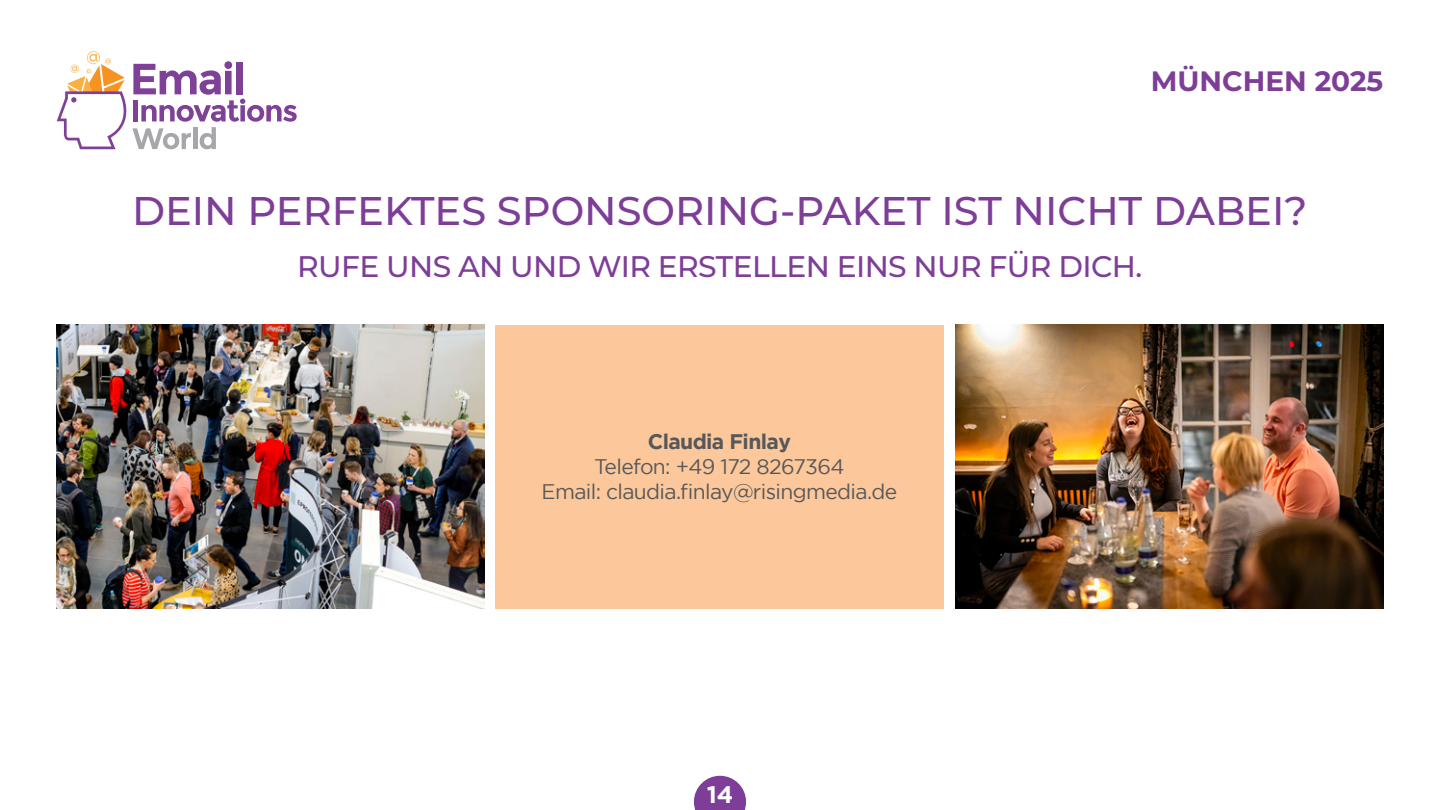
<style>
.page{position:relative;width:1440px;height:810px;background:#fff}
.page>*{position:absolute;margin:0;border:0;box-sizing:border-box;transform-origin:0 0}
.t1{font:500 40px "Montserrat";color:#7e3e98}
.t2{font:500 29.8px "Montserrat";letter-spacing:-.02em;color:#7e3e98}
.t3{font:700 28px "Montserrat";color:#7e3e98}
.t4{font:700 24px "Gotham";color:#fff}
.t5{font:21px "Gotham";letter-spacing:-.03em;color:#57585a}
.t6{font:700 21px "Gotham";letter-spacing:-.03em;color:#57585a}
</style>
<div class="page">
<svg style="left:57px;top:51px;width:240px;height:98px"></svg>
<svg style="left:694px;top:776px;width:52px;height:34px;background:#925da8"></svg>
<div style="left:495px;top:325px;width:448px;height:283px;background:#fcc89b"></div>
<img style="left:955px;top:325px;width:428px;height:283px">
<img style="left:57px;top:325px;width:428px;height:283px">
<h3 class="t3" style="left:1151px;top:62px;width:234px">MÜNCHEN 2025</h3>
<p class="t1" style="left:132px;top:184px;width:1177px">DEIN PERFEKTES SPONSORING-PAKET IST NICHT DABEI?</p>
<p class="t2" style="left:297px;top:246px;width:847px">RUFE UNS AN UND WIR ERSTELLEN EINS NUR FÜR DICH.</p>
<p class="t6" style="left:648px;top:429px;width:145px">Claudia Finlay</p>
<p class="t5" style="left:594px;top:455px;width:252px">Telefon: +49 172 8267364</p>
<p class="t5" style="left:542px;top:480px;width:357px">Email: claudia.finlay@risingmedia.de</p>
<p class="t4" style="left:707px;top:781px;width:28px">14</p>
</div>
